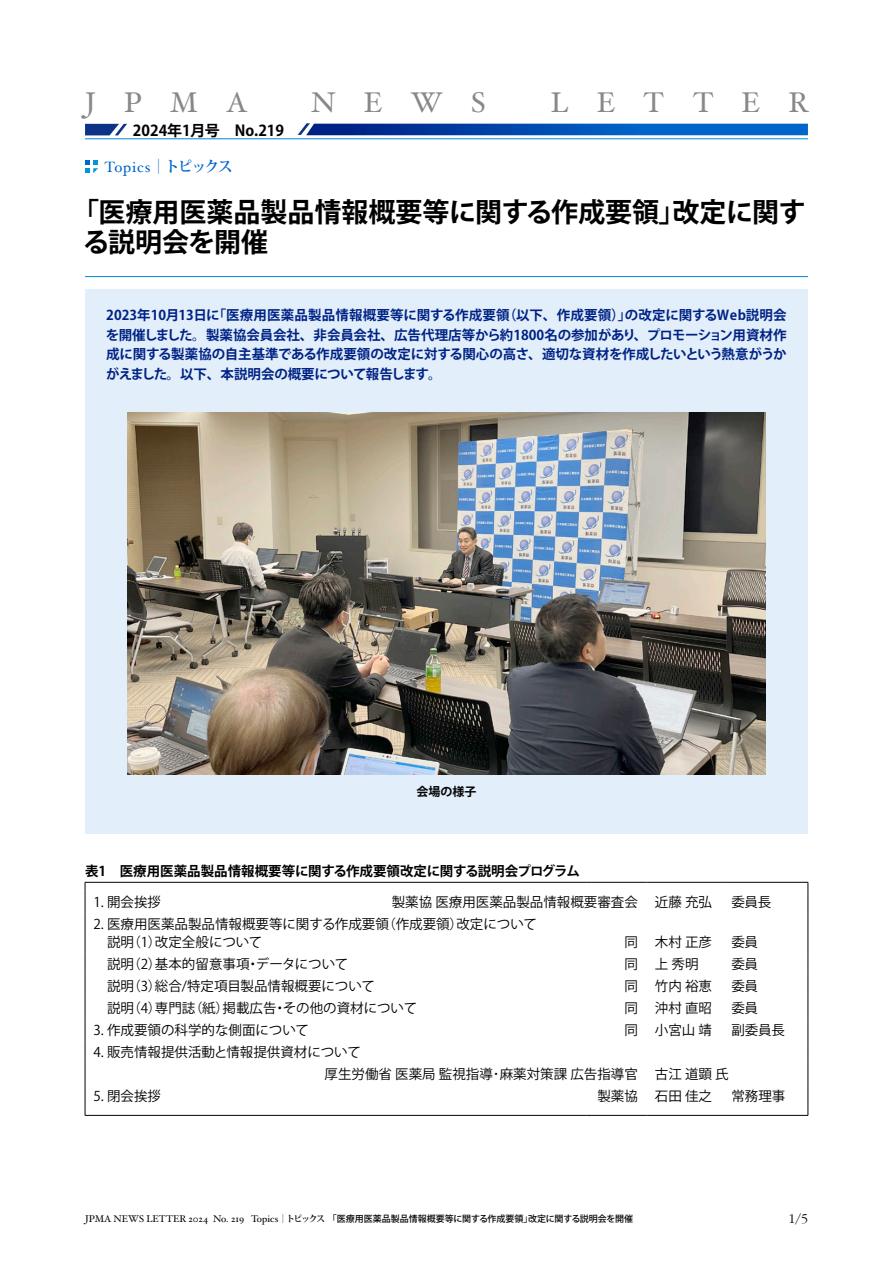
<style>
.page{position:relative;width:893px;height:1263px;background:#fff}
.page>*{position:absolute;margin:0;border:0;box-sizing:border-box;transform-origin:0 0}
.t1{font:28.5px "Hoefler Text";letter-spacing:.995em;color:#888}
.t2{font:700 27px/30px "Koz Go Pr 6 N";color:#000}
.t3{font:700 15px "Koz Go Pr 6 N";color:#000}
.t4{font:15px "Hoefler Text";letter-spacing:.05em;color:#0066cb}
.t5{font:300 13.8px "ITC Garamond Std";color:#000}
.t6{font:13.5px/18px "Koz Go Pr 6 N";color:#000}
.t7{font:700 13.5px/19.5px "Koz Go Pr 6 N";letter-spacing:-.03em;color:#002285;text-align:justify}
.t8{font:700 13.5px "Koz Go Pr 6 N";color:#000}
.t9{font:700 12px "Koz Go Pr 6 N";letter-spacing:-.005em;color:#000}
.t10{font:500 9px "Koz Go Pr 6 N";color:#000}
.s1{font-family:"Koz Min Pr 6 N";font-weight:700}
.s2{font-family:"Hoefler Text";font-weight:400;font-size:9.75px}
.s3{font-family:"Koz Min Pro";font-weight:400}
.s4{font-family:"Koz Min Pro";font-weight:700}
</style>
<div class="page">
<hr style="left:85px;top:882px;width:502px;height:1px;background:#000">
<hr style="left:587px;top:882px;width:59px;height:1px;background:#000">
<hr style="left:646px;top:882px;width:77px;height:1px;background:#000">
<hr style="left:723px;top:882px;width:85px;height:1px;background:#000">
<svg style="left:85px;top:882px;width:1px;height:31px"></svg>
<svg style="left:808px;top:882px;width:1px;height:31px"></svg>
<hr style="left:85px;top:913px;width:1px;height:40px;background:#000">
<hr style="left:808px;top:913px;width:1px;height:40px;background:#000">
<svg style="left:85px;top:953px;width:1px;height:162px"></svg>
<svg style="left:808px;top:953px;width:1px;height:162px"></svg>
<hr style="left:85px;top:1115px;width:502px;height:1px;background:#000">
<hr style="left:587px;top:1115px;width:59px;height:1px;background:#000">
<hr style="left:646px;top:1115px;width:77px;height:1px;background:#000">
<hr style="left:723px;top:1115px;width:85px;height:1px;background:#000">
<div style="left:85px;top:289px;width:723px;height:545px;background:#e2effa"></div>
<img style="left:128px;top:413px;width:637px;height:361px">
<hr style="left:85px;top:276px;width:723px;height:1px;background:#0085d6">
<svg style="left:85px;top:124px;width:42px;height:11px"></svg>
<svg style="left:298px;top:123px;width:510px;height:12px;background:#1258b6"></svg>
<hr style="left:85px;top:139px;width:723px;height:1px;background:#0085d6">
<svg style="left:85px;top:160px;width:13px;height:13px"></svg>
<h1 class="t1" style="left:85px;top:85px;width:164px">JPMA</h1>
<h1 class="t1" style="left:311px;top:85px;width:176px">NEWS</h1>
<h1 class="t1" style="left:551px;top:85px;width:260px">LETTER</h1>
<p class="t3" style="left:133px;top:122px;width:153px">2024年1月号　No.219</p>
<p class="t4" style="left:105px;top:158px;width:130px">Topics<span class="s1">｜トピックス</span></p>
<h2 class="t2" style="left:83px;top:197px;width:724px;text-indent:-11px">「医療用医薬品製品情報概要等に関する作成要領」改定に関する説明会を開催</h2>
<p class="t7" style="left:106px;top:306px;width:682px">2023年10月13日に「医療用医薬品製品情報概要等に関する作成要領（以下、作成要領）」の改定に関するWeb説明会を開催しました。製薬協会員会社、非会員会社、広告代理店等から約1800名の参加があり、プロモーション用資材作成に関する製薬協の自主基準である作成要領の改定に対する関心の高さ、適切な資材を作成したいという熱意がうかがえました。以下、本説明会の概要について報告します。</p>
<p class="t9" style="left:417px;top:784px;width:61px">会場の様子</p>
<p class="t8" style="left:85px;top:864px;width:496px">表1　医療用医薬品製品情報概要等に関する作成要領改定に関する説明会プログラム</p>
<p class="t6" style="left:94px;top:893px;width:69px">1. 開会挨拶</p>
<p class="t6" style="left:392px;top:893px;width:248px">製薬協 医療用医薬品製品情報概要審査会</p>
<p class="t6" style="left:655px;top:893px;width:59px">近藤 充弘</p>
<p class="t6" style="left:731px;top:893px;width:41px">委員長</p>
<p class="t6" style="left:94px;top:915px;width:445px">2. 医療用医薬品製品情報概要等に関する作成要領（作成要領）改定について　説明（1）改定全般について</p>
<p class="t6" style="left:624px;top:933px;width:15px">同</p>
<p class="t6" style="left:655px;top:933px;width:59px">木村 正彦</p>
<p class="t6" style="left:731px;top:933px;width:28px">委員</p>
<p class="t6" style="left:94px;top:955px;width:256px">　説明（2）基本的留意事項・データについて</p>
<p class="t6" style="left:624px;top:955px;width:15px">同</p>
<p class="t6" style="left:655px;top:955px;width:45px">上 秀明</p>
<p class="t6" style="left:731px;top:955px;width:28px">委員</p>
<p class="t6" style="left:94px;top:977px;width:283px">　説明（3）総合/特定項目製品情報概要について</p>
<p class="t6" style="left:624px;top:977px;width:15px">同</p>
<p class="t6" style="left:655px;top:977px;width:59px">竹内 裕恵</p>
<p class="t6" style="left:731px;top:977px;width:28px">委員</p>
<p class="t6" style="left:94px;top:999px;width:325px">　説明（4）専門誌（紙）掲載広告・その他の資材について</p>
<p class="t6" style="left:624px;top:999px;width:15px">同</p>
<p class="t6" style="left:655px;top:999px;width:59px">沖村 直昭</p>
<p class="t6" style="left:731px;top:999px;width:28px">委員</p>
<p class="t6" style="left:94px;top:1021px;width:217px">3. 作成要領の科学的な側面について</p>
<p class="t6" style="left:624px;top:1021px;width:15px">同</p>
<p class="t6" style="left:655px;top:1021px;width:59px">小宮山 靖</p>
<p class="t6" style="left:731px;top:1021px;width:55px">副委員長</p>
<p class="t6" style="left:325px;top:1041px;width:315px;line-height:22px;text-indent:-231px">4. 販売情報提供活動と情報提供資材について<br>厚生労働省 医薬局 監視指導･麻薬対策課 広告指導官</p>
<p class="t6" style="left:655px;top:1065px;width:75px">古江 道顕 氏</p>
<p class="t6" style="left:94px;top:1087px;width:69px">5. 閉会挨拶</p>
<p class="t6" style="left:597px;top:1087px;width:42px">製薬協</p>
<p class="t6" style="left:655px;top:1087px;width:59px">石田 佳之</p>
<p class="t6" style="left:731px;top:1087px;width:55px">常務理事</p>
<p class="t10" style="left:85px;top:1214px;width:550px"><span class="s2">JPMA NEWS LETTER 2024 No. 219 Topics</span><span class="s3">｜</span><span class="s4">トピックス</span> 「医療用医薬品製品情報概要等に関する作成要領」改定に関する説明会を開催</p>
<p class="t5" style="left:789px;top:1212px;width:21px">1/5</p>
</div>
